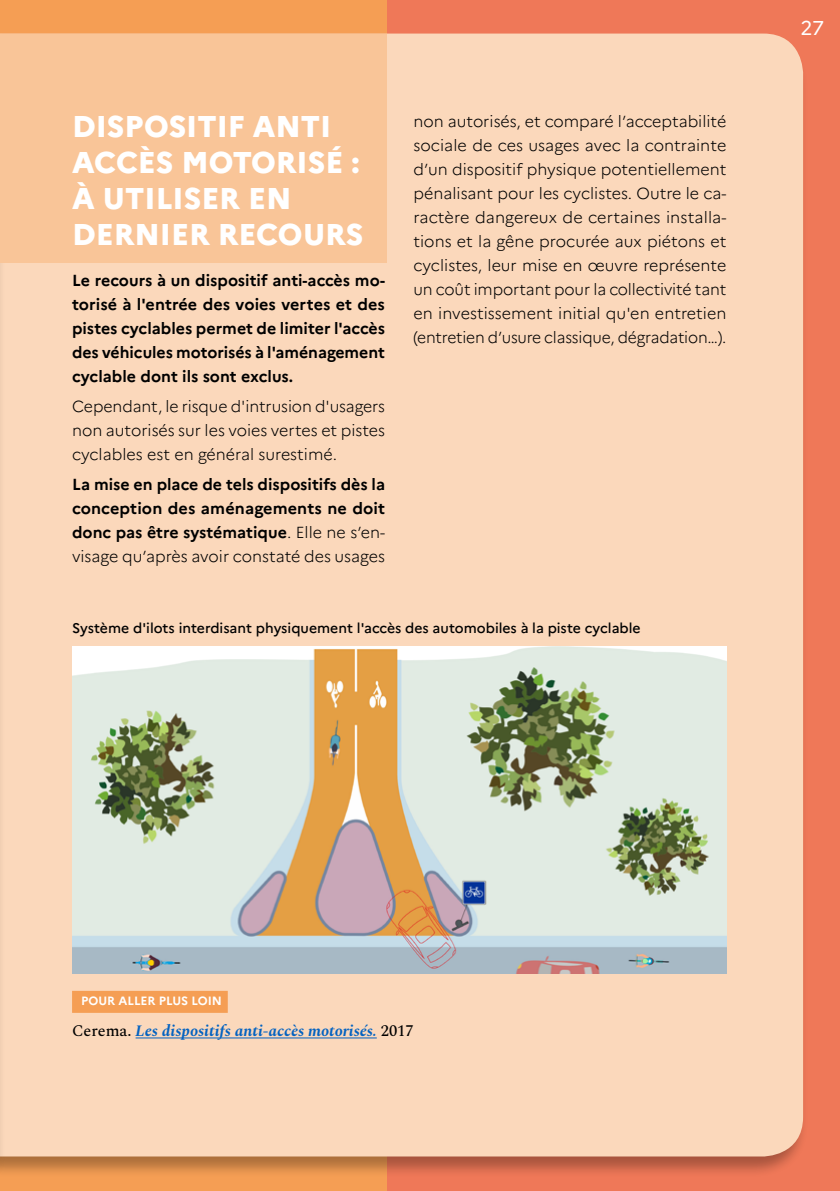
<style>
.page{position:relative;width:840px;height:1191px;background:#fff}
.page>*{position:absolute;margin:0;border:0;box-sizing:border-box;transform-origin:0 0}
.Titre_encart_grd{font:800 30px/36px "Marianne";color:#fff}
.t1{font:20px "Marianne";color:#fff}
.texte_encart_light{font:300 16px/24px "Marianne";letter-spacing:-.005em;color:#000;text-align:justify}
.texte_encart_light-2{font:700 16px/24px "Marianne";color:#000;text-align:justify}
.texte_pour_aller_plu{font:italic 700 16px "Spectral";color:#0563c1}
.legende_ok{font:500 14px "Marianne";color:#000}
.pour_aller_plus_loin{font:700 12px "Marianne";color:#fff}
.s1{font-weight:300}
.s2{font-weight:500;font-style:normal;color:#000}
</style>
<div class="page">
<div style="left:0;top:0;width:839px;height:1191px;background:#ef7858"></div>
<div style="left:0;top:0;width:386px;height:1191px;background:#f59e54"></div>
<div style="left:0;top:32px;width:807px;height:1145px;background:#000;opacity:.3"></div>
<div style="left:5px;top:34px;width:797px;height:1122px;background:#fbd8bb"></div>
<div style="left:0;top:32px;width:5px;height:1145px;background:#f6d3b7"></div>
<img style="left:72px;top:647px;width:654px;height:326px">
<div style="left:0;top:34px;width:386px;height:228px;background:#f9c598"></div>
<div style="left:72px;top:990px;width:156px;height:22px;background:#f59e54"></div>
<hr style="left:135px;top:1037px;width:241px;height:1px;background:#0563c1">
<p class="Titre_encart_grd" style="left:72px;top:109px;width:293px">DISPOSITIF ANTI<br>ACCÈS MOTORISÉ :<br>À UTILISER EN<br>DERNIER RECOURS</p>
<p class="texte_encart_light-2" style="left:72px;top:269px;width:314px">Le recours à un dispositif anti-accès mo&shy;torisé à l'entrée des voies vertes et des pistes cyclables permet de limiter l'accès des véhicules motorisés à l'aménagement cyclable dont ils sont exclus.</p>
<p class="texte_encart_light" style="left:72px;top:394px;width:314px">Cependant, le risque d'intrusion d'usagers non autorisés sur les voies vertes et pistes cyclables est en général surestimé.</p>
<p class="texte_encart_light-2" style="left:72px;top:472px;width:314px">La mise en place de tels dispositifs dès la conception des aménagements ne doit donc pas être systématique<span class="s1">. Elle ne s’en&shy;visage qu’après avoir constaté des usages</span></p>
<p class="texte_encart_light" style="left:413px;top:109px;width:314px">non autorisés, et comparé l’acceptabilité sociale de ces usages avec la contrainte d’un dispositif physique potentiellement pénalisant pour les cyclistes. Outre le ca&shy;ractère dangereux de certaines installa&shy;tions et la gêne procurée aux piétons et cyclistes, leur mise en œuvre représente un coût important pour la collectivité tant en investissement initial qu'en entretien (entretien d’usure classique, dégradation…).</p>
<p class="legende_ok" style="left:72px;top:619px;width:570px">Système d'ilots interdisant physiquement l'accès des automobiles à la piste cyclable</p>
<p class="t1" style="left:800px;top:16px;width:25px">27</p>
<p class="pour_aller_plus_loin" style="left:81px;top:994px;width:142px">POUR ALLER PLUS LOIN</p>
<p class="texte_pour_aller_plu" style="left:72px;top:1019px;width:343px"><span class="s2">Cerema.</span> Les dispositifs anti-accès motorisés. <span class="s2">2017</span></p>
</div>
